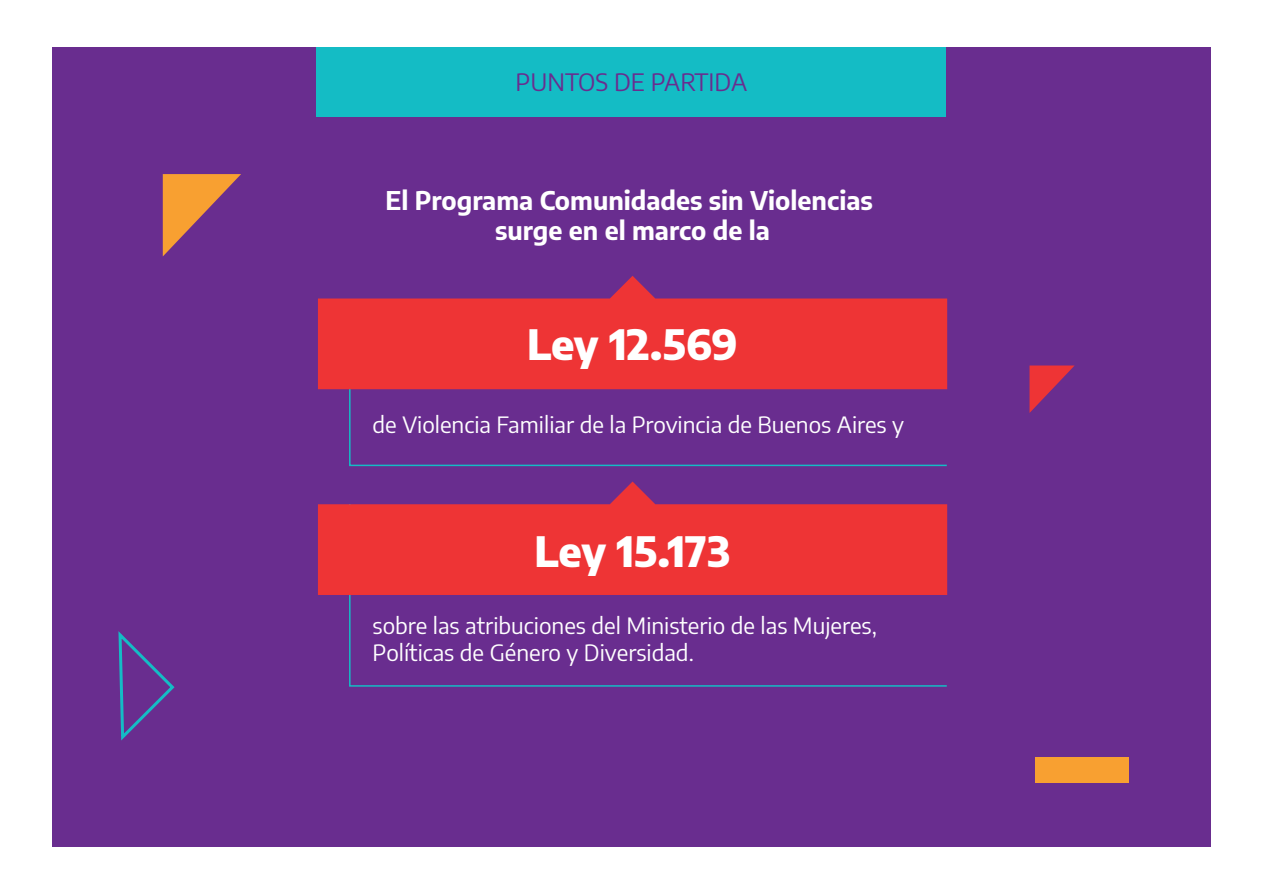
<style>
.page{position:relative;width:1263px;height:893px;background:#fff}
.page>*{position:absolute;margin:0;border:0;box-sizing:border-box;transform-origin:0 0}
.t1{font:800 41.1px "Encode Sans";letter-spacing:-.005em;color:#fff}
.t2{font:700 25.35px/30.3px "Encode Sans";color:#fff;text-align:center}
.t3{font:24px "Encode Sans";color:#692d8f}
.t4{font:22.5px/27px "Encode Sans";color:#fff}
</style>
<div class="page">
<div style="left:52px;top:47px;width:1158px;height:799px;background:#692d8f"></div>
<div style="left:317px;top:47px;width:629px;height:69px;background:#14bcc5"></div>
<svg style="left:348px;top:312px;width:600px;height:155px"></svg>
<svg style="left:349px;top:504px;width:599px;height:183px"></svg>
<svg style="left:318px;top:481px;width:629px;height:114px;fill:#ee3435"></svg>
<svg style="left:318px;top:276px;width:629px;height:113px;fill:#ee3435"></svg>
<svg style="left:118px;top:631px;width:57px;height:110px"></svg>
<svg style="left:163px;top:174px;width:78px;height:82px"></svg>
<div style="left:1035px;top:757px;width:93px;height:25px;background:#f8a031"></div>
<svg style="left:1029px;top:365px;width:46px;height:48px"></svg>
<p class="t3" style="left:516px;top:65px;width:233px">PUNTOS DE PARTIDA</p>
<p class="t2" style="left:385px;top:184px;width:489px">El Programa Comunidades sin Violencias surge en el marco de la</p>
<h1 class="t1" style="left:527px;top:312px;width:212px">Ley 12.569</h1>
<p class="t4" style="left:373px;top:410px;width:533px">de Violencia Familiar de la Provincia de Buenos Aires y</p>
<h1 class="t1" style="left:535px;top:519px;width:197px">Ley 15.173</h1>
<p class="t4" style="left:373px;top:611px;width:506px">sobre las atribuciones del Ministerio de las Mujeres,<br>Políticas de Género y Diversidad.</p>
</div>
